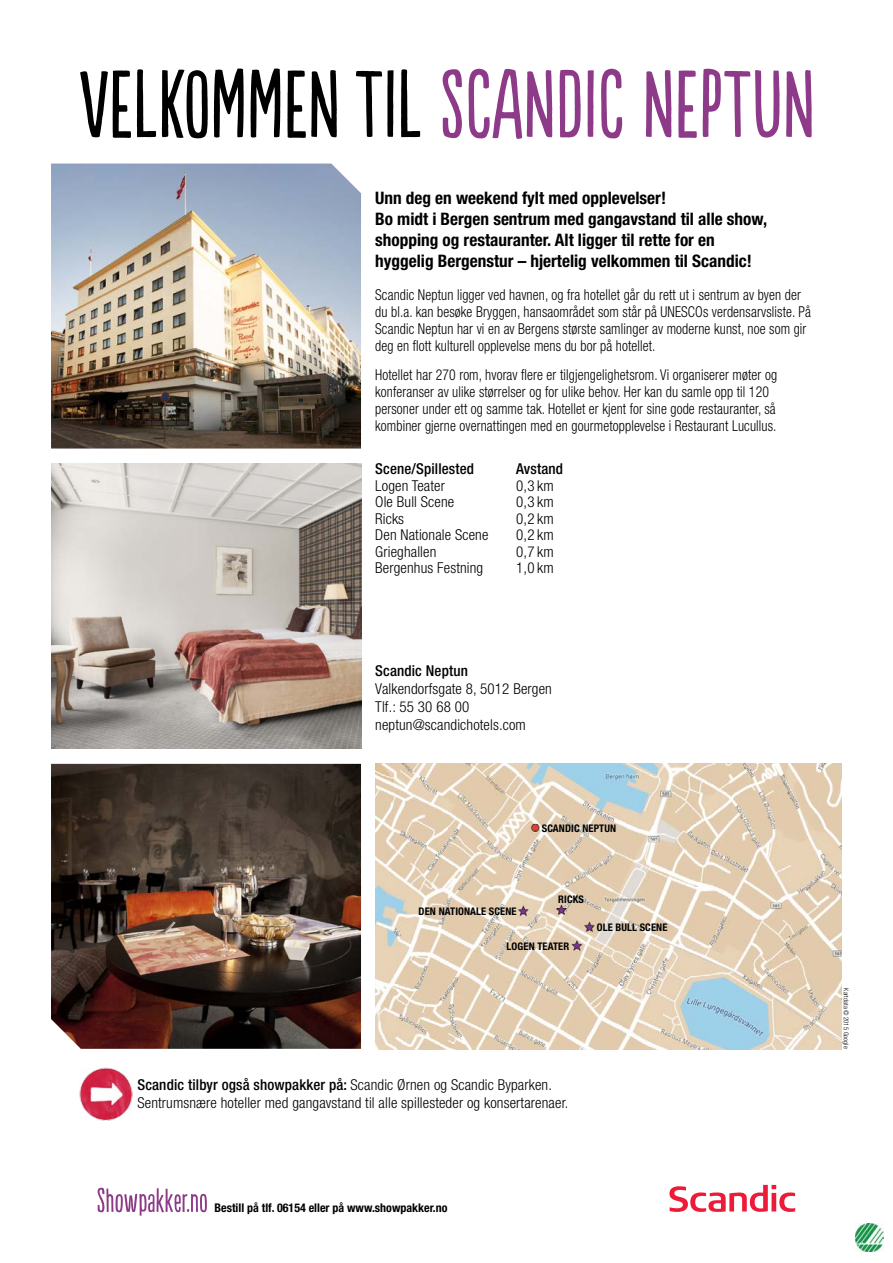
<style>
.page{position:relative;width:893px;height:1263px;background:#fff}
.page>*{position:absolute;margin:0;border:0;box-sizing:border-box;transform-origin:0 0}
.t1{font:90.6px "Populaire For Scandic";color:#8d3a88}
.t2{font:700 condensed 17.25px/21px "Helvetica Neue LT Std";color:#000}
.t3{font:300 condensed 15px/16.8px "Helvetica Neue LT Std";letter-spacing:.01em;color:#000;scale:.92 1}
.t4{font:300 condensed 15px/17.9px "Helvetica Neue LT Std";letter-spacing:.01em;color:#000}
.t5{font:500 condensed 15px "Helvetica Neue LT Std";letter-spacing:.01em;color:#000}
.t6{font:700 condensed 12px "Helvetica Neue LT Std";color:#000}
.t7{font:700 condensed 10.5px "Helvetica Neue LT Std";letter-spacing:.01em;color:#000}
.t8{font:300 condensed 6.75px "Helvetica Neue LT Std";letter-spacing:.01em;color:#000}
.s1{color:#000}
.s2{font-weight:500}
</style>
<div class="page">
<svg style="left:669px;top:1185px;width:126px;height:27px"></svg>
<img style="left:51px;top:464px;width:310px;height:285px">
<svg style="left:98px;top:1188px;width:109px;height:28px"></svg>
<img style="left:79px;top:1067px;width:53px;height:53px">
<img style="left:51px;top:764px;width:310px;height:285px">
<img style="left:51px;top:164px;width:310px;height:284px">
<img style="left:855px;top:1223px;width:28px;height:29px">
<img style="left:375px;top:764px;width:467px;height:285px">
<h1 class="t1" style="left:78px;top:54px;width:738px"><span class="s1">VELKOMMEN TIL</span> SCANDIC NEPTUN</h1>
<p class="t2" style="left:375px;top:188px;width:393px">Unn deg en weekend fylt med opplevelser!<br>Bo midt i Bergen sentrum med gangavstand til alle show, shopping og restauranter. Alt ligger til rette for en hyggelig Bergenstur – hjertelig velkommen til Scandic!</p>
<p class="t3" style="left:375px;top:286px;width:475px">Scandic Neptun ligger ved havnen, og fra hotellet går du rett ut i sentrum av byen der du bl.a. kan besøke Bryggen, hansaområdet som står på UNESCOs verdensarvsliste. På Scandic Neptun har vi en av Bergens største samlinger av moderne kunst, noe som gir deg en flott kulturell opplevelse mens du bor på hotellet.</p>
<p class="t3" style="left:375px;top:366px;width:438px">Hotellet har 270 rom, hvorav flere er tilgjengelighetsrom. Vi organiserer møter og konferanser av ulike størrelser og for ulike behov. Her kan du samle opp til 120 personer under ett og samme tak. Hotellet er kjent for sine gode restauranter, så kombiner gjerne overnattingen med en gourmetopplevelse i Restaurant Lucullus.</p>
<p class="t5" style="left:375px;top:460px;width:100px">Scene/Spillested</p>
<p class="t5" style="left:516px;top:460px;width:48px">Avstand</p>
<p class="t4" style="left:375px;top:477px;width:71px">Logen Teater</p>
<p class="t4" style="left:516px;top:477px;width:39px">0,3 km</p>
<p class="t4" style="left:375px;top:493px;width:81px">Ole Bull Scene</p>
<p class="t4" style="left:516px;top:493px;width:39px">0,3 km</p>
<p class="t4" style="left:375px;top:510px;width:30px">Ricks</p>
<p class="t4" style="left:516px;top:510px;width:39px">0,2 km</p>
<p class="t4" style="left:375px;top:526px;width:115px">Den Nationale Scene</p>
<p class="t4" style="left:516px;top:526px;width:39px">0,2 km</p>
<p class="t4" style="left:375px;top:543px;width:63px">Grieghallen</p>
<p class="t4" style="left:516px;top:543px;width:39px">0,7 km</p>
<p class="t4" style="left:375px;top:559px;width:110px">Bergenhus Festning</p>
<p class="t4" style="left:516px;top:559px;width:39px">1,0 km</p>
<p class="t5" style="left:375px;top:662px;width:94px">Scandic Neptun</p>
<p class="t4" style="left:375px;top:680px;width:178px">Valkendorfsgate 8, 5012 Bergen<br>Tlf.: 55 30 68 00 neptun@scandichotels.com</p>
<p class="t7" style="left:542px;top:822px;width:76px">SCANDIC NEPTUN</p>
<p class="t7" style="left:419px;top:905px;width:99px">DEN NATIONALE SCENE</p>
<p class="t7" style="left:558px;top:893px;width:27px">RICKS</p>
<p class="t7" style="left:507px;top:940px;width:64px">LOGEN TEATER</p>
<p class="t7" style="left:597px;top:920px;width:72px">OLE BULL SCENE</p>
<p class="t4" style="left:137px;top:1076px;width:432px"><span class="s2">Scandic tilbyr også showpakker på:</span> Scandic Ørnen og Scandic Byparken.<br>Sentrumsnære hoteller med gangavstand til alle spillesteder og konsertarenaer.</p>
<p class="t6" style="left:214px;top:1200px;width:235px">Bestill på tlf. 06154 eller på www.showpakker.no</p>
<p class="t8" style="left:850px;top:988px;width:62px;rotate:90deg">Kartdata © 2015 Google</p>
</div>
